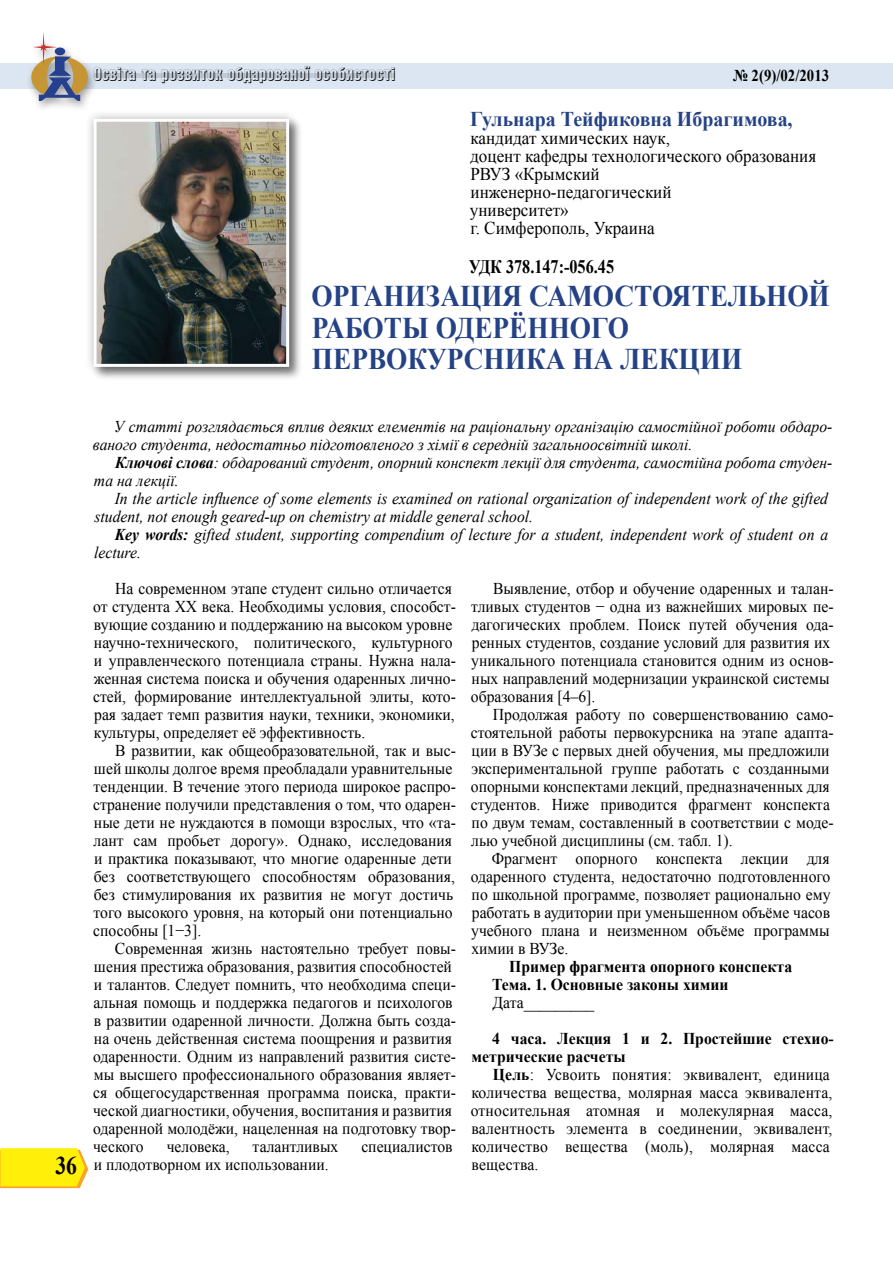
<style>
.page{position:relative;width:893px;height:1263px;background:#fff}
.page>*{position:absolute;margin:0;border:0;box-sizing:border-box;transform-origin:0 0}
.t1{font:700 30px/31.5px "Times New Roman";color:#244285;scale:.91 1}
.t2{font:700 25.5px "Times New Roman";color:#000;scale:.85 1}
.t3{font:700 21px "Times New Roman";color:#244285;scale:.95 1}
.t4{font:700 19.05px "Times New Roman";color:#000;scale:.85 1}
.t5{font:18px/18px "Times New Roman";color:#000;scale:.95 1}
.t6{font:18px "Helios Compr Shadow";color:#000;scale:.9 1}
.t7{font:16.5px/18px "Times New Roman";color:#000;scale:.95 1}
.t8{font:italic 16.5px/18px "Times New Roman";color:#000;scale:.95 1}
.t9{font:700 16.5px/18px "Times New Roman";color:#000;scale:.95 1}
.t10{font:700 16.5px "Times New Roman";color:#000;scale:.9 1}
.s1{font-weight:700}
</style>
<div class="page">
<div style="left:1px;top:63px;width:892px;height:26px;background:#dce6f2"></div>
<svg style="left:0;top:1148px;width:88px;height:40px;background:#feea18"></svg>
<hr style="left:94px;top:73px;width:300px;height:4px;background:#c2cad5">
<div style="left:26px;top:30px;width:72px;height:82px;background:#000;opacity:.37"></div>
<svg style="left:31px;top:31px;width:57px;height:70px"></svg>
<div style="left:91px;top:117px;width:213px;height:264px;background:#000;opacity:.5"></div>
<div style="left:84px;top:109px;width:215px;height:267px;background:#000;opacity:.3"></div>
<img style="left:98px;top:123px;width:187px;height:240px">
<div style="left:94px;top:119px;width:195px;height:248px;border:3px solid #fff"></div>
<p class="t6" style="left:94px;top:64px;width:337px">Освіта та розвиток обдарованої особистості</p>
<p class="t10" style="left:733px;top:64px;width:108px">№ 2(9)/02/2013</p>
<p class="t3" style="left:470px;top:104px;width:341px">Гульнара Тейфиковна Ибрагимова,</p>
<p class="t5" style="left:470px;top:129px;width:366px">кандидат химических наук,<br>доцент кафедры технологического образования<br>РВУЗ «Крымский<br>инженерно-педагогический<br>университет»<br>г. Симферополь, Украина</p>
<p class="t4" style="left:469px;top:253px;width:172px">УДК 378.147:-056.45</p>
<h1 class="t1" style="left:311px;top:280px;width:571px">ОРГАНИЗАЦИЯ САМОСТОЯТЕЛЬНОЙ<br>РАБОТЫ ОДЕРЁННОГО<br>ПЕРВОКУРСНИКА НА ЛЕКЦИИ</h1>
<h2 class="t2" style="left:55px;top:1148px;width:27px">36</h2>
<p class="t8" style="left:93px;top:417px;width:780px;text-indent:21px">У статті розглядається вплив деяких елементів на раціональну організацію самостійної роботи обдаро&shy;ваного студента, недостатньо підготовленого з хімії в середній загальноосвітній школі.</p>
<p class="t8" style="left:94px;top:453px;width:779px;text-indent:21px"><span class="s1">Ключові слова</span>: обдарований студент, опорний конспект лекції для студента, самостійна робота студен&shy;та на лекції.</p>
<p class="t8" style="left:94px;top:489px;width:774px;text-indent:20px">In the article influence of some elements is examined on rational organization of independent work of the gifted student, not enough geared-up on chemistry at middle general school.</p>
<p class="t8" style="left:94px;top:525px;width:774px;text-indent:21px"><span class="s1">Key words:</span> gifted student, supporting compendium of lecture for a student, independent work of student on a lecture.</p>
<p class="t7" style="left:93px;top:579px;width:383px;text-indent:22px">На современном этапе студент сильно отличается от студента ХХ века. Необходимы условия, способст&shy;вующие созданию и поддержанию на высоком уровне научно-технического, политического, культурного и управленческого потенциала страны. Нужна нала&shy;женная система поиска и обучения одаренных лично&shy;стей, формирование интеллектуальной элиты, кото&shy;рая задает темп развития науки, техники, экономики, культуры, определяет её эффективность.</p>
<p class="t7" style="left:93px;top:741px;width:383px;text-indent:22px">В развитии, как общеобразовательной, так и выс&shy;шей школы долгое время преобладали уравнительные тенденции. В течение этого периода широкое распро&shy;странение получили представления о том, что одарен&shy;ные дети не нуждаются в помощи взрослых, что «та&shy;лант сам пробьет дорогу». Однако, исследования и практика показывают, что многие одаренные дети без соответствующего способностям образования, без стимулирования их развития не могут достичь того высокого уровня, на который они потенциально способны [1−3].</p>
<p class="t7" style="left:93px;top:939px;width:384px;text-indent:22px">Современная жизнь настоятельно требует повы&shy;шения престижа образования, развития способностей и талантов. Следует помнить, что необходима специ&shy;альная помощь и поддержка педагогов и психологов в развитии одаренной личности. Должна быть созда&shy;на очень действенная система поощрения и развития одаренности. Одним из направлений развития систе&shy;мы высшего профессионального образования являет&shy;ся общегосударственная программа поиска, практи&shy;ческой диагностики, обучения, воспитания и развития одаренной молодёжи, нацеленная на подготовку твор&shy;ческого</p>
<p class="t7" style="left:167px;top:1137px;width:68px">человека,</p>
<p class="t7" style="left:253px;top:1137px;width:92px">талантливых</p>
<p class="t7" style="left:361px;top:1137px;width:98px">специалистов</p>
<p class="t7" style="left:94px;top:1155px;width:249px">и плодотворном их использовании.</p>
<p class="t7" style="left:471px;top:579px;width:383px;text-indent:22px">Выявление, отбор и обучение одаренных и талан&shy;тливых студентов − одна из важнейших мировых пе&shy;дагогических проблем. Поиск путей обучения ода&shy;ренных студентов, создание условий для развития их уникального потенциала становится одним из основ&shy;ных направлений модернизации украинской системы образования [4–6].</p>
<p class="t7" style="left:471px;top:705px;width:383px;text-indent:22px">Продолжая работу по совершенствованию само&shy;стоятельной работы первокурсника на этапе адапта&shy;ции в ВУЗе с первых дней обучения, мы предложили экспериментальной группе работать с созданными опорными конспектами лекций, предназначенных для студентов. Ниже приводится фрагмент конспекта по двум темам, составленный в соответствии с моде&shy;лью учебной дисциплины (см. табл. 1).</p>
<p class="t7" style="left:471px;top:849px;width:380px;text-align:justify;text-indent:21px">Фрагмент опорного конспекта лекции для одаренного студента, недостаточно подготовленного по школьной программе, позволяет рационально ему работать в аудитории при уменьшенном объёме часов учебного плана и неизменном объёме программы химии в ВУЗе.</p>
<p class="t9" style="left:492px;top:957px;width:318px;text-indent:17px">Пример фрагмента опорного конспекта<br>Тема. 1. Основные законы химии</p>
<p class="t7" style="left:493px;top:993px;width:109px">Дата_________</p>
<p class="t9" style="left:472px;top:1029px;width:382px;text-indent:21px">4 часа. Лекция 1 и 2. Простейшие стехио&shy;метрические расчеты</p>
<p class="t7" style="left:471px;top:1065px;width:382px;text-indent:22px"><span class="s1">Цель</span>: Усвоить понятия: эквивалент, единица количества вещества, молярная масса эквивалента, относительная атомная и молекулярная масса, валентность элемента в соединении, эквивалент, количество вещества (моль), молярная масса вещества.</p>
</div>
